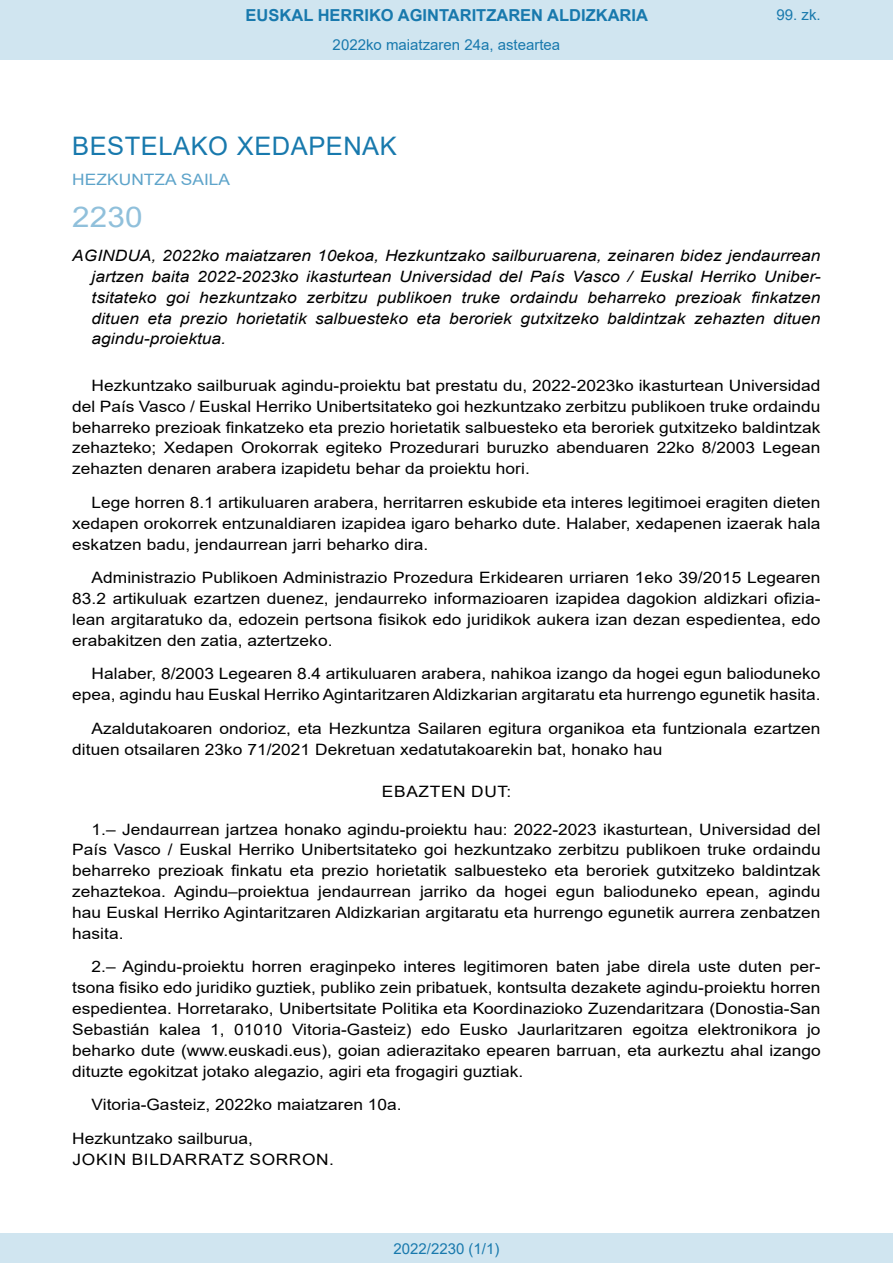
<style>
.page{position:relative;width:893px;height:1263px;background:#fff}
.page>*{position:absolute;margin:0;border:0;box-sizing:border-box;transform-origin:0 0}
.BOPVOrden{font:28.5px "Arial";color:#90c0db;scale:1.11 1}
.BOPVSeccion{font:25.5px "Arial";letter-spacing:.02em;color:#1879ad}
.t1{font:700 16.5px "Arial";color:#1879ad}
.BOPVDetalle{font:15.6px/20.9px "Arial";color:#000;text-align:justify;scale:1.11 1}
.BOPVTitulo{font:italic 15.6px/20.9px "Arial";color:#000;text-align:justify;scale:1.11 1}
.BOPVFirmaLugFec{font:15.6px "Arial";color:#000;scale:1.11 1}
.BOPVFirmaNombre{font:15.6px "Arial";letter-spacing:.035em;color:#000;scale:1.11 1}
.BOPVFirmaPuesto{font:15.6px "Arial";color:#000;scale:1.11 1}
.BOPVOrganismo{font:15.6px "Arial";letter-spacing:.005em;color:#5ea4ca;scale:1.11 1}
.BOPVClave{font:15.6px "Arial";letter-spacing:.035em;color:#000;scale:1.11 1}
.Paginacion_Centro{font:15px "Arial";color:#1879ad}
</style>
<div class="page">
<div style="left:0;top:0;width:893px;height:60px;background:#d0e5f0"></div>
<div style="left:0;top:1233px;width:893px;height:30px;background:#d0e5f0"></div>
<p class="t1" style="left:246px;top:3px;width:404px">EUSKAL HERRIKO AGINTARITZAREN ALDIZKARIA</p>
<p class="Paginacion_Centro" style="left:333px;top:35px;width:229px">2022ko maiatzaren 24a, asteartea</p>
<p class="Paginacion_Centro" style="left:776px;top:5px;width:46px">99. zk.</p>
<p class="BOPVSeccion" style="left:72px;top:128px;width:326px">BESTELAKO XEDAPENAK</p>
<p class="BOPVOrganismo" style="left:72px;top:168px;width:144px">HEZKUNTZA SAILA</p>
<p class="BOPVOrden" style="left:72px;top:198px;width:65px">2230</p>
<p class="BOPVTitulo" style="left:92px;top:245px;width:658px;text-indent:-19px">AGINDUA, 2022ko maiatzaren 10ekoa, Hezkuntzako sailburuarena, zeinaren bidez jendaurrean jartzen baita 2022-2023ko ikasturtean Universidad del País Vasco / Euskal Herriko Uniber&shy;tsitateko goi hezkuntzako zerbitzu publikoen truke ordaindu beharreko prezioak finkatzen dituen eta prezio horietatik salbuesteko eta beroriek gutxitzeko baldintzak zehazten dituen agindu-proiektua.</p>
<p class="BOPVDetalle" style="left:72px;top:375px;width:676px;text-indent:19px">Hezkuntzako sailburuak agindu-proiektu bat prestatu du, 2022-2023ko ikasturtean Universidad del País Vasco / Euskal Herriko Unibertsitateko goi hezkuntzako zerbitzu publikoen truke ordaindu beharreko prezioak finkatzeko eta prezio horietatik salbuesteko eta beroriek gutxitzeko baldintzak zehazteko; Xedapen Orokorrak egiteko Prozedurari buruzko abenduaren 22ko 8/2003 Legean zehazten denaren arabera izapidetu behar da proiektu hori.</p>
<p class="BOPVDetalle" style="left:72px;top:492px;width:676px;text-indent:19px">Lege horren 8.1 artikuluaren arabera, herritarren eskubide eta interes legitimoei eragiten dieten xedapen orokorrek entzunaldiaren izapidea igaro beharko dute. Halaber, xedapenen izaerak hala eskatzen badu, jendaurrean jarri beharko dira.</p>
<p class="BOPVDetalle" style="left:72px;top:567px;width:676px;text-indent:19px">Administrazio Publikoen Administrazio Prozedura Erkidearen urriaren 1eko 39/2015 Legearen 83.2 artikuluak ezartzen duenez, jendaurreko informazioaren izapidea dagokion aldizkari ofizia&shy;lean argitaratuko da, edozein pertsona fisikok edo juridikok aukera izan dezan espedientea, edo erabakitzen den zatia, aztertzeko.</p>
<p class="BOPVDetalle" style="left:72px;top:663px;width:676px;text-align:right">Halaber, 8/2003 Legearen 8.4 artikuluaren arabera, nahikoa izango da hogei egun balioduneko epea, agindu hau Euskal Herriko Agintaritzaren Aldizkarian argitaratu eta hurrengo egunetik hasita.</p>
<p class="BOPVDetalle" style="left:72px;top:718px;width:676px;text-indent:19px">Azaldutakoaren ondorioz, eta Hezkuntza Sailaren egitura organikoa eta funtzionala ezartzen dituen otsailaren 23ko 71/2021 Dekretuan xedatutakoarekin bat, honako hau</p>
<p class="BOPVClave" style="left:382px;top:780px;width:118px">EBAZTEN DUT:</p>
<p class="BOPVDetalle" style="left:72px;top:819px;width:676px;text-indent:19px">1.– Jendaurrean jartzea honako agindu-proiektu hau: 2022-2023 ikasturtean, Universidad del País Vasco / Euskal Herriko Unibertsitateko goi hezkuntzako zerbitzu publikoen truke ordaindu beharreko prezioak finkatu eta prezio horietatik salbuesteko eta beroriek gutxitzeko baldintzak zehaztekoa. Agindu–proiektua jendaurrean jarriko da hogei egun balioduneko epean, agindu hau Euskal Herriko Agintaritzaren Aldizkarian argitaratu eta hurrengo egunetik aurrera zenbatzen hasita.</p>
<p class="BOPVDetalle" style="left:72px;top:956px;width:676px;text-indent:19px">2.– Agindu-proiektu horren eraginpeko interes legitimoren baten jabe direla uste duten per&shy;tsona fisiko edo juridiko guztiek, publiko zein pribatuek, kontsulta dezakete agindu-proiektu horren espedientea. Horretarako, Unibertsitate Politika eta Koordinazioko Zuzendaritzara (Donostia-San Sebastián kalea 1, 01010 Vitoria-Gasteiz) edo Eusko Jaurlaritzaren egoitza elektronikora jo beharko dute (www.euskadi.eus), goian adierazitako epearen barruan, eta aurkeztu ahal izango dituzte egokitzat jotako alegazio, agiri eta frogagiri guztiak.</p>
<p class="BOPVFirmaLugFec" style="left:92px;top:1094px;width:281px">Vitoria-Gasteiz, 2022ko maiatzaren 10a.</p>
<p class="BOPVFirmaPuesto" style="left:72px;top:1128px;width:164px">Hezkuntzako sailburua,</p>
<p class="BOPVFirmaNombre" style="left:73px;top:1148px;width:237px">JOKIN BILDARRATZ SORRON.</p>
<p class="Paginacion_Centro" style="left:393px;top:1238px;width:107px">2022/2230 (1/1)</p>
</div>
